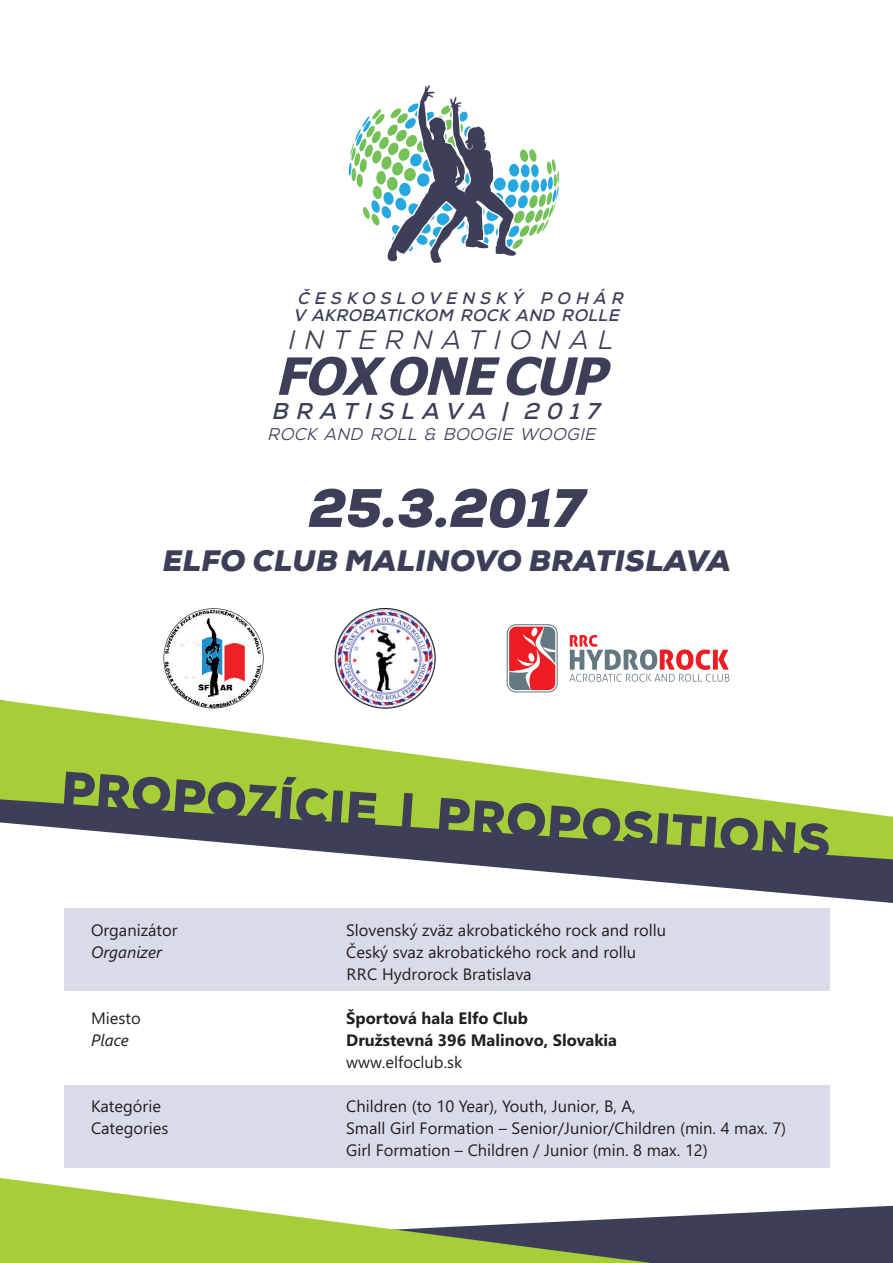
<style>
.page{position:relative;width:893px;height:1263px;background:#fff}
.page>*{position:absolute;margin:0;border:0;box-sizing:border-box;transform-origin:0 0}
.t1{font:italic 900 54px "Nexa";color:#3c3f57}
.t2{font:italic 700 51.45px "Tahoma";color:#3c3f57}
.t3{font:900 47.7px "Nexa";color:#3c3f57}
.t4{font:italic 900 29.55px "Nexa";letter-spacing:.015em;color:#3c3f57}
.t5{font:italic 26.55px "Nexa";color:#3c3f57}
.t6{font:italic 700 22.8px "Nexa";color:#3c3f57}
.t7{font:italic 16.95px "Nexa";color:#3c3f57}
.t8{font:italic 700 16.65px/17px "Nexa";color:#3c3f57}
.t9{font:16.5px/21.9px "Segoe UI";color:#231f20}
.t10{font:700 16.5px "Segoe UI";color:#231f20}
.t11{font:italic 16.5px "Segoe UI";color:#231f20}
</style>
<div class="page">
<div style="left:64px;top:908px;width:765px;height:83px;background:#dadbe9"></div>
<div style="left:64px;top:1085px;width:765px;height:83px;background:#dadbe9"></div>
<svg style="left:406px;top:859px;width:487px;height:44px"></svg>
<svg style="left:0;top:700px;width:893px;height:159px"></svg>
<svg style="left:0;top:1178px;width:893px;height:85px"></svg>
<svg style="left:348px;top:85px;width:211px;height:178px"></svg>
<svg style="left:163px;top:608px;width:101px;height:100px"></svg>
<img style="left:335px;top:608px;width:100px;height:100px;border-radius:50%">
<svg style="left:569px;top:635px;width:160px;height:47px"></svg>
<svg style="left:507px;top:624px;width:51px;height:68px;background:#d06b71"></svg>
<p class="t8" style="left:293px;top:291px;width:335px">Č ESK OSLOVENSK Ý P OHÁ R<br>V AKROBATICKOM ROCK AND ROLLE</p>
<h3 class="t5" style="left:287px;top:329px;width:333px">INTERNATIONAL</h3>
<h2 class="t2" style="left:275px;top:355px;width:344px">FOX ONE CUP</h2>
<h3 class="t6" style="left:271px;top:402px;width:334px">BRATISLAVA | 2017</h3>
<p class="t7" style="left:267px;top:428px;width:333px">ROCK AND ROLL &amp; BOOGIE WOOGIE</p>
<h1 class="t1" style="left:309px;top:486px;width:277px">25.3.2017</h1>
<h3 class="t4" style="left:163px;top:549px;width:570px">ELFO CLUB MALINOVO BRATISLAVA</h3>
<h3 class="t3" style="left:63px;top:769px;width:772px;rotate:4deg">PROPOZÍCIE | PROPOSITIONS</h3>
<p class="t9" style="left:91px;top:921px;width:88px">Organizátor</p>
<p class="t9" style="left:346px;top:921px;width:321px">Slovenský zväz akrobatického rock and rollu</p>
<p class="t11" style="left:91px;top:946px;width:72px">Organizer</p>
<p class="t9" style="left:346px;top:943px;width:291px">Český svaz akrobatického rock and rollu<br>RRC Hydrorock Bratislava</p>
<p class="t9" style="left:91px;top:1009px;width:51px">Miesto</p>
<p class="t10" style="left:346px;top:1012px;width:183px">Športová hala Elfo Club</p>
<p class="t11" style="left:91px;top:1034px;width:39px">Place</p>
<p class="t10" style="left:346px;top:1034px;width:272px">Družstevná 396 Malinovo, Slovakia</p>
<p class="t9" style="left:346px;top:1053px;width:118px">www.elfoclub.sk</p>
<p class="t9" style="left:91px;top:1097px;width:71px">Kategórie</p>
<p class="t9" style="left:346px;top:1097px;width:291px">Children (to 10 Year), Youth, Junior, B, A,</p>
<p class="t9" style="left:91px;top:1119px;width:79px">Categories</p>
<p class="t9" style="left:346px;top:1119px;width:442px">Small Girl Formation – Senior/Junior/Children (min. 4 max. 7)<br>Girl Formation – Children / Junior (min. 8 max. 12)</p>
</div>
